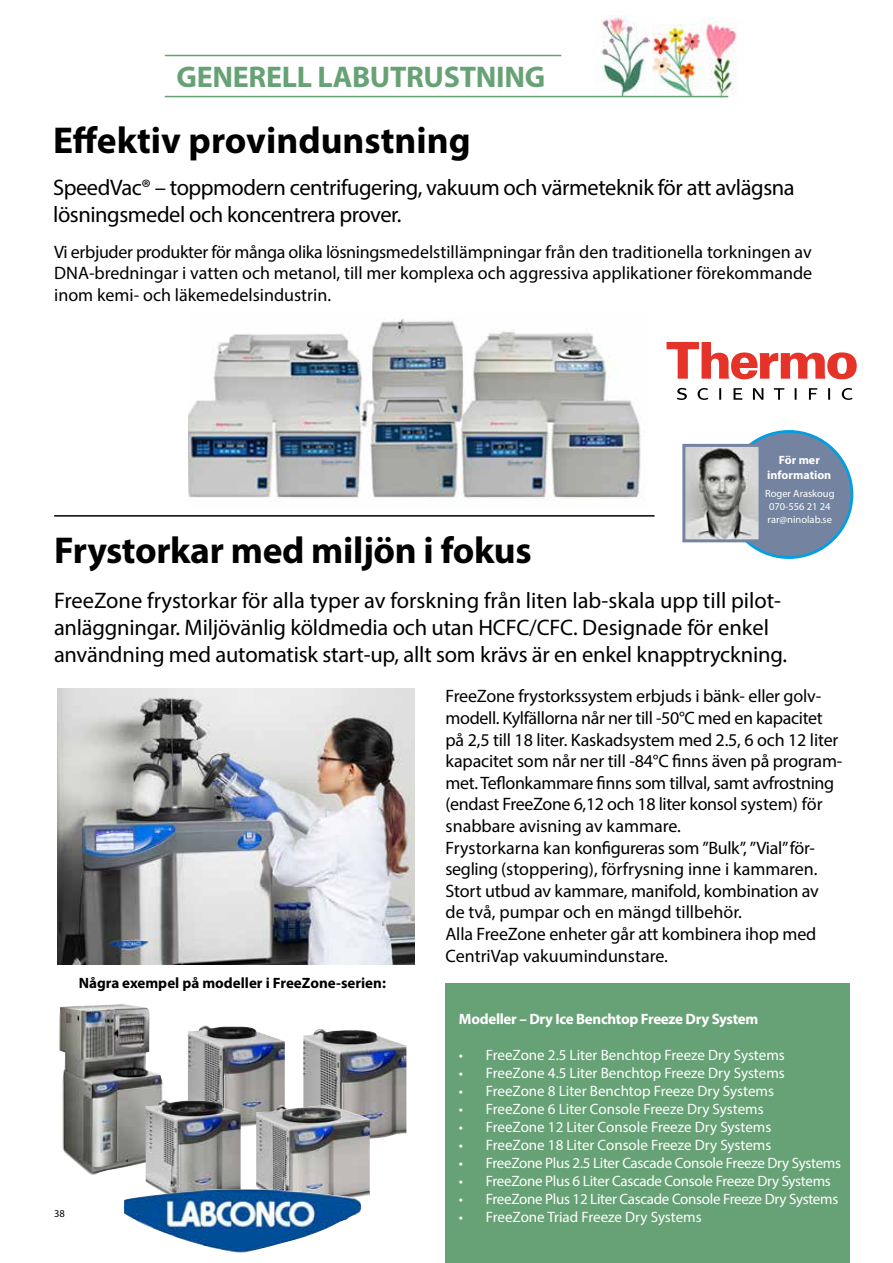
<style>
.page{position:relative;width:893px;height:1263px;background:#fff}
.page>*{position:absolute;margin:0;border:0;box-sizing:border-box;transform-origin:0 0}
.t1{font:700 37.5px "Myriad Pro";letter-spacing:-.01em;color:#000}
.t2{font:700 30px "Myriad Pro";letter-spacing:-.01em;color:#67a276}
.t3{font:22.5px/27px "Myriad Pro";letter-spacing:-.01em;color:#000}
.t4{font:18px/21.6px "Myriad Pro";letter-spacing:-.01em;color:#000;text-align:justify}
.t5{font:15px "Myriad Pro";letter-spacing:-.005em;color:#fff}
.t6{font:700 15px "Myriad Pro";color:#000}
.t7{font:700 15px "Myriad Pro";letter-spacing:-.02em;color:#fff}
.t8{font:700 12px/14.4px "Myriad Pro";color:#fff;text-align:center}
.t9{font:10.5px/12.6px "Myriad Pro";color:#fff}
.t10{font:10.5px "Myriad Pro";color:#000}
</style>
<div class="page">
<hr style="left:165px;top:55px;width:396px;height:1px;background:#67a276">
<img style="left:594px;top:15px;width:56px;height:81px">
<img style="left:652px;top:24px;width:49px;height:72px">
<img style="left:701px;top:18px;width:36px;height:80px">
<hr style="left:165px;top:96px;width:563px;height:1px;background:#67a276">
<div style="left:445px;top:983px;width:405px;height:280px;background:#67a276"></div>
<img style="left:188px;top:318px;width:453px;height:183px">
<svg style="left:666px;top:342px;width:191px;height:37px"></svg>
<svg style="left:677px;top:388px;width:176px;height:12px"></svg>
<img style="left:57px;top:689px;width:358px;height:276px">
<img style="left:303px;top:1029px;width:103px;height:110px">
<img style="left:59px;top:1004px;width:104px;height:171px">
<div style="left:726px;top:431px;width:126px;height:127px;background:#7484a0;border-radius:50%"></div>
<div style="left:724px;top:430px;width:129px;height:129px;border:3px solid #009fe3;border-radius:50%"></div>
<img style="left:686px;top:448px;width:71px;height:90px">
<div style="left:682px;top:444px;width:79px;height:98px;border:3px solid #7484a0"></div>
<hr style="left:54px;top:515px;width:600px;height:2px;background:#000">
<img style="left:188px;top:1026px;width:97px;height:101px">
<img style="left:146px;top:1100px;width:95px;height:89px">
<img style="left:256px;top:1104px;width:114px;height:92px">
<img style="left:124px;top:1189px;width:238px;height:64px">
<h2 class="t2" style="left:176px;top:58px;width:370px">GENERELL LABUTRUSTNING</h2>
<h1 class="t1" style="left:53px;top:116px;width:419px">Effektiv provindunstning</h1>
<p class="t3" style="left:53px;top:174px;width:743px">SpeedVac® – toppmodern centrifugering, vakuum och värmeteknik för att avlägsna lösningsmedel och koncentrera prover.</p>
<p class="t4" style="left:54px;top:240px;width:759px">Vi erbjuder produkter för många olika lösningsmedelstillämpningar från den traditionella torkningen av DNA-bredningar i vatten och metanol, till mer komplexa och aggressiva applikationer förekommande inom kemi- och läkemedelsindustrin.</p>
<p class="t8" style="left:767px;top:452px;width:65px">För mer information</p>
<p class="t9" style="left:765px;top:487px;width:71px">Roger Araskoug<br>070-556 21 24 rar@ninolab.se</p>
<h1 class="t1" style="left:54px;top:525px;width:479px">Frystorkar med miljön i fokus</h1>
<p class="t3" style="left:54px;top:586px;width:734px">FreeZone frystorkar för alla typer av forskning från liten lab-skala upp till pilot&shy;anläggningar. Miljövänlig köldmedia och utan HCFC/CFC. Designade för enkel användning med automatisk start-up, allt som krävs är en enkel knapptryckning.</p>
<p class="t4" style="left:446px;top:685px;width:398px;text-align:left">FreeZone frystorkssystem erbjuds i bänk- eller golv&shy;modell. Kylfällorna når ner till -50°C med en kapacitet på 2,5 till 18 liter. Kaskadsystem med 2.5, 6 och 12 liter kapacitet som når ner till -84°C finns även på program&shy;met. Teflonkammare finns som tillval, samt avfrostning (endast FreeZone 6,12 och 18 liter konsol system) för snabbare avisning av kammare.<br>Frystorkarna kan konfigureras som ”Bulk”, ”Vial” för&shy;segling (stoppering), förfrysning inne i kammaren.<br>Stort utbud av kammare, manifold, kombination av de två, pumpar och en mängd tillbehör.<br>Alla FreeZone enheter går att kombinera ihop med CentriVap vakuumindunstare.</p>
<p class="t6" style="left:79px;top:973px;width:309px">Några exempel på modeller i FreeZone-serien:</p>
<p class="t10" style="left:54px;top:1207px;width:12px">38</p>
<p class="t7" style="left:459px;top:1009px;width:301px">Modeller – Dry Ice Benchtop Freeze Dry System</p>
<p class="t5" style="left:459px;top:1045px;width:327px">• FreeZone 2.5 Liter Benchtop Freeze Dry Systems</p>
<p class="t5" style="left:459px;top:1063px;width:327px">• FreeZone 4.5 Liter Benchtop Freeze Dry Systems</p>
<p class="t5" style="left:459px;top:1081px;width:317px">• FreeZone 8 Liter Benchtop Freeze Dry Systems</p>
<p class="t5" style="left:459px;top:1099px;width:306px">• FreeZone 6 Liter Console Freeze Dry Systems</p>
<p class="t5" style="left:459px;top:1117px;width:314px">• FreeZone 12 Liter Console Freeze Dry Systems</p>
<p class="t5" style="left:459px;top:1135px;width:314px">• FreeZone 18 Liter Console Freeze Dry Systems</p>
<p class="t5" style="left:459px;top:1153px;width:384px">• FreeZone Plus 2.5 Liter Cascade Console Freeze Dry Systems</p>
<p class="t5" style="left:459px;top:1171px;width:373px">• FreeZone Plus 6 Liter Cascade Console Freeze Dry Systems</p>
<p class="t5" style="left:459px;top:1189px;width:381px">• FreeZone Plus 12 Liter Cascade Console Freeze Dry Systems</p>
<p class="t5" style="left:459px;top:1207px;width:244px">• FreeZone Triad Freeze Dry Systems</p>
</div>
